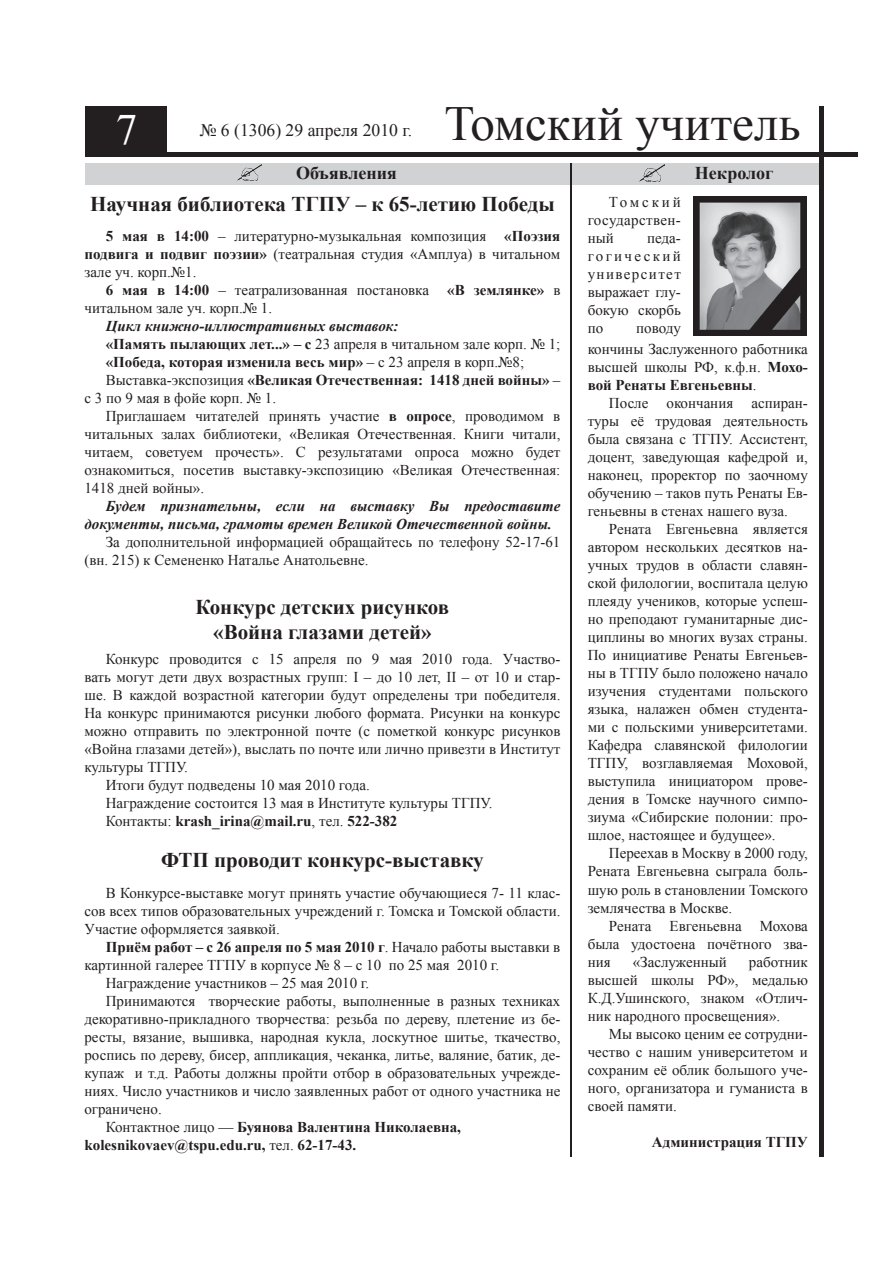
<style>
.page{position:relative;width:893px;height:1263px;background:#fff}
.page>*{position:absolute;margin:0;border:0;box-sizing:border-box;transform-origin:0 0}
.t1{font:49.05px "Times New Roman";color:#231f20}
.t2{font:43.2px "Times New Roman";color:#fff}
.t3{font:700 21px/25.2px "Times New Roman";color:#231f20;text-align:center}
.t4{font:700 18px "Times New Roman";color:#231f20}
.t5{font:17.7px "Times New Roman";color:#231f20}
.t6{font:15px/18px "Times New Roman";color:#231f20;text-align:justify}
.t7{font:700 15px "Times New Roman";color:#231f20}
.t8{font:italic 700 15px/18px "Times New Roman";color:#231f20}
.s1{font-weight:700}
.s2{font-weight:400}
</style>
<div class="page">
<div style="left:85px;top:163px;width:738px;height:21px;background:#d1d2d4"></div>
<hr style="left:85px;top:152px;width:773px;height:4px;background:#231f20">
<div style="left:85px;top:106px;width:82px;height:50px;background:#231f20"></div>
<hr style="left:819px;top:106px;width:4px;height:1051px;background:#231f20">
<img style="left:237px;top:164px;width:24px;height:16px">
<hr style="left:570px;top:163px;width:1px;height:994px;background:#231f20">
<img style="left:639px;top:165px;width:25px;height:16px">
<img style="left:693px;top:197px;width:113px;height:138px">
<h2 class="t2" style="left:116px;top:101px;width:23px">7</h2>
<p class="t5" style="left:200px;top:118px;width:214px">№ 6 (1306) 29 апреля 2010 г.</p>
<p class="t4" style="left:296px;top:160px;width:102px">Объявления</p>
<h1 class="t1" style="left:444px;top:91px;width:358px">Томский учитель</h1>
<p class="t4" style="left:695px;top:161px;width:80px">Некролог</p>
<h3 class="t3" style="left:90px;top:191px;width:466px">Научная библиотека ТГПУ – к 65-летию Победы</h3>
<p class="t6" style="left:84px;top:226px;width:477px;text-indent:21px"><span class="s1">5 мая в 14:00</span> – литературно-музыкальная композиция <span class="s1">«Поэзия подвига и подвиг поэзии»</span> (театральная студия «Амплуа) в читальном зале уч. корп.№1.</p>
<p class="t6" style="left:84px;top:280px;width:477px;text-indent:21px"><span class="s1">6 мая в 14:00</span> – театрализованная постановка <span class="s1">«В землянке»</span> в читальном зале уч. корп.№ 1.</p>
<p class="t8" style="left:106px;top:316px;width:294px">Цикл книжно-иллюстративных выставок:</p>
<p class="t6" style="left:106px;top:334px;width:456px"><span class="s1">«Память пылающих лет...» – с</span> 23 апреля в читальном зале корп. № 1;</p>
<p class="t7" style="left:106px;top:351px;width:420px">«Победа, которая изменила весь мир» <span class="s2">– с 23 апреля в корп.№8;</span></p>
<p class="t7" style="left:106px;top:369px;width:456px"><span class="s2">Выставка-экспозиция</span> «Великая Отечественная: 1418 дней войны» <span class="s2">–</span></p>
<p class="t6" style="left:84px;top:388px;width:193px">с 3 по 9 мая в фойе корп. № 1.</p>
<p class="t6" style="left:106px;top:406px;width:456px">Приглашаем читателей принять участие <span class="s1">в опросе</span>, проводимом в</p>
<p class="t6" style="left:84px;top:424px;width:477px">читальных залах библиотеки, «Великая Отечественная. Книги читали,</p>
<p class="t6" style="left:84px;top:442px;width:477px">читаем, советуем прочесть». С результатами опроса можно будет</p>
<p class="t6" style="left:84px;top:460px;width:477px">ознакомиться, посетив выставку-экспозицию «Великая Отечественная:</p>
<p class="t6" style="left:84px;top:478px;width:121px">1418 дней войны».</p>
<p class="t8" style="left:84px;top:496px;width:477px;text-indent:21px">Будем признательны, если на выставку Вы предоставите документы, письма, грамоты времен Великой Отечественной войны.</p>
<p class="t6" style="left:84px;top:532px;width:477px;text-indent:21px">За дополнительной информацией обращайтесь по телефону 52-17-61 (вн. 215) к Семененко Наталье Анатольевне.</p>
<h3 class="t3" style="left:196px;top:594px;width:255px">Конкурс детских рисунков «Война глазами детей»</h3>
<p class="t6" style="left:106px;top:650px;width:456px">Конкурс проводится с 15 апреля по 9 мая 2010 года. Участво-</p>
<p class="t6" style="left:84px;top:668px;width:477px">вать могут дети двух возрастных групп: I – до 10 лет, II – от 10 и стар-</p>
<p class="t6" style="left:84px;top:686px;width:477px">ше. В каждой возрастной категории будут определены три победителя.</p>
<p class="t6" style="left:84px;top:704px;width:477px">На конкурс принимаются рисунки любого формата. Рисунки на конкурс</p>
<p class="t6" style="left:84px;top:722px;width:477px">можно отправить по электронной почте (с пометкой конкурс рисунков</p>
<p class="t6" style="left:84px;top:740px;width:477px">«Война глазами детей»), выслать по почте или лично привезти в Институт</p>
<p class="t6" style="left:84px;top:758px;width:105px">культуры ТГПУ.</p>
<p class="t6" style="left:106px;top:776px;width:266px">Итоги будут подведены 10 мая 2010 года.</p>
<p class="t6" style="left:106px;top:794px;width:388px">Награждение состоится 13 мая в Институте культуры ТГПУ.</p>
<p class="t7" style="left:106px;top:811px;width:293px"><span class="s2">Контакты:</span> krash_irina@mail.ru<span class="s2">, тел.</span> 522-382</p>
<h3 class="t3" style="left:161px;top:847px;width:324px">ФТП проводит конкурс-выставку</h3>
<p class="t6" style="left:84px;top:883px;width:477px;text-indent:21px">В Конкурсе-выставке могут принять участие обучающиеся 7- 11 клас&shy;сов всех типов образовательных учреждений г. Томска и Томской области.<br>Участие оформляется заявкой.</p>
<p class="t7" style="left:106px;top:936px;width:456px">Приём работ – с 26 апреля по 5 мая 2010 г<span class="s2">. Начало работы выставки в</span></p>
<p class="t6" style="left:84px;top:955px;width:416px">картинной галерее ТГПУ в корпусе № 8 – с 10 по 25 мая 2010 г.</p>
<p class="t6" style="left:106px;top:973px;width:265px">Награждение участников – 25 мая 2010 г.</p>
<p class="t6" style="left:106px;top:991px;width:456px">Принимаются творческие работы, выполненные в разных техниках</p>
<p class="t6" style="left:84px;top:1009px;width:477px">декоративно-прикладного творчества: резьба по дереву, плетение из бе-</p>
<p class="t6" style="left:84px;top:1027px;width:477px">ресты, вязание, вышивка, народная кукла, лоскутное шитье, ткачество,</p>
<p class="t6" style="left:84px;top:1045px;width:477px">роспись по дереву, бисер, аппликация, чеканка, литье, валяние, батик, де-</p>
<p class="t6" style="left:84px;top:1063px;width:477px">купаж и т.д. Работы должны пройти отбор в образовательных учрежде-</p>
<p class="t6" style="left:84px;top:1081px;width:477px">ниях. Число участников и число заявленных работ от одного участника не</p>
<p class="t6" style="left:84px;top:1099px;width:79px">ограничено.</p>
<p class="t7" style="left:106px;top:1116px;width:357px"><span class="s2">Контактное лицо —</span> Буянова Валентина Николаевна,</p>
<p class="t7" style="left:84px;top:1134px;width:273px">kolesnikovaev@tspu.edu.ru, <span class="s2">тел.</span> 62-17-43.</p>
<p class="t6" style="left:588px;top:193px;width:95px;text-indent:21px">Томский государствен&shy;ный</p>
<p class="t6" style="left:588px;top:229px;width:95px;text-indent:59px">педа&shy;гогический университет выражает глу&shy;бокую скорбь по</p>
<p class="t6" style="left:636px;top:319px;width:46px">поводу</p>
<p class="t6" style="left:588px;top:340px;width:222px">кончины Заслуженного работника высшей школы РФ, к.ф.н. <span class="s1">Мохо&shy;вой Ренаты Евгеньевны</span>.</p>
<p class="t6" style="left:588px;top:394px;width:222px;text-indent:21px">После окончания аспиран&shy;туры её трудовая деятельность была связана с ТГПУ. Ассистент, доцент, заведующая кафедрой и, наконец, проректор по заочному обучению – таков путь Ренаты Ев&shy;геньевны в стенах нашего вуза.</p>
<p class="t6" style="left:588px;top:520px;width:222px;text-indent:21px">Рената Евгеньевна является автором нескольких десятков на&shy;учных трудов в области славян&shy;ской филологии, воспитала целую плеяду учеников, которые успеш&shy;но преподают гуманитарные дис&shy;циплины во многих вузах страны.<br>По инициативе Ренаты Евгеньев&shy;ны в ТГПУ было положено начало изучения студентами польского языка, налажен обмен студента&shy;ми с польскими университетами.<br>Кафедра славянской филологии ТГПУ, возглавляемая Моховой, выступила инициатором прове&shy;дения в Томске научного симпо&shy;зиума «Сибирские полонии: про&shy;шлое, настоящее и будущее».</p>
<p class="t6" style="left:588px;top:844px;width:222px;text-indent:21px">Переехав в Москву в 2000 году, Рената Евгеньевна сыграла боль&shy;шую роль в становлении Томского землячества в Москве.</p>
<p class="t6" style="left:588px;top:916px;width:222px;text-indent:21px">Рената Евгеньевна Мохова была удостоена почётного зва&shy;ния</p>
<p class="t6" style="left:588px;top:952px;width:222px;text-indent:161px">работник высшей школы РФ», медалью К.Д.Ушинского, знаком «Отлич&shy;ник народного просвещения».</p>
<p class="t6" style="left:588px;top:1024px;width:222px;text-indent:21px">Мы высоко ценим ее сотрудни&shy;чество с нашим университетом и сохраним её облик большого уче&shy;ного, организатора и гуманиста в своей памяти.</p>
<p class="t7" style="left:652px;top:1131px;width:157px">Администрация ТГПУ</p>
<p class="t6" style="left:633px;top:952px;width:96px">«Заслуженный</p>
</div>
